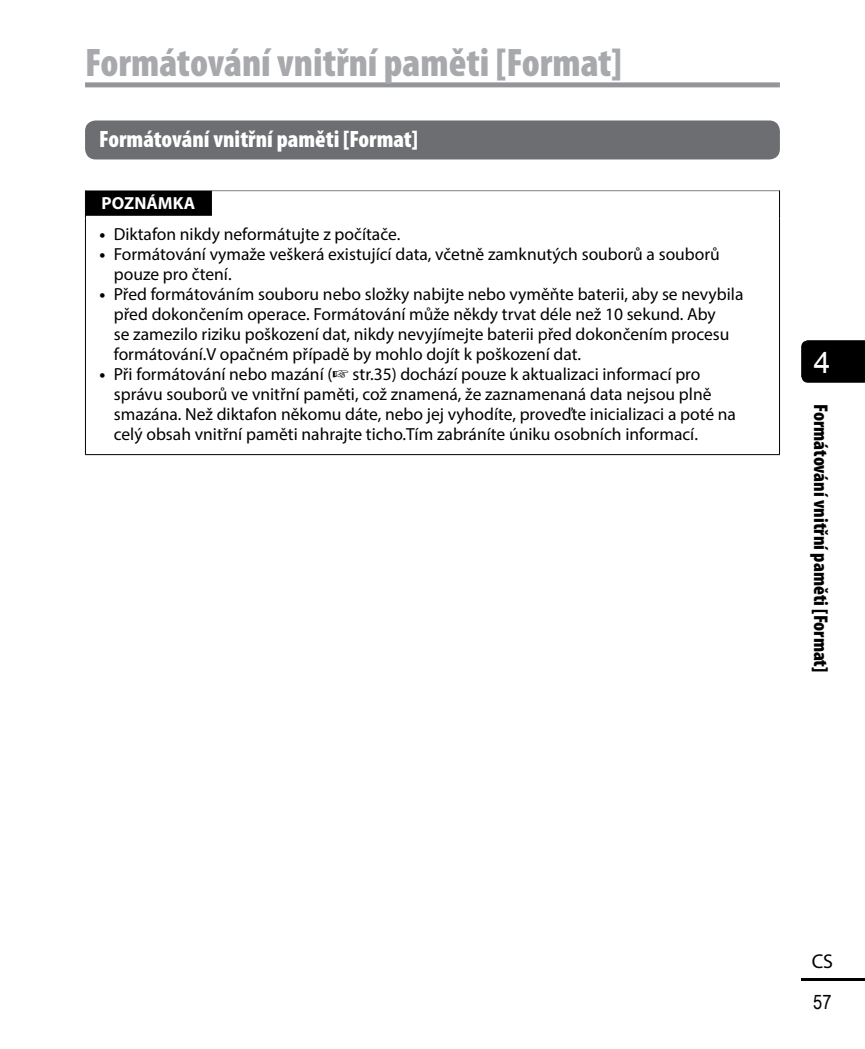
<style>
.page{position:relative;width:865px;height:1049px;background:#fff}
.page>*{position:absolute;margin:0;border:0;box-sizing:border-box;transform-origin:0 0}
.t1{font:900 condensed 40px "Myriad Pro";color:#a7a9ac}
.t2{font:30px "Arial";color:#fff}
.t3{font:900 condensed 23.75px "Myriad Pro";color:#fff}
.t4{font:900 condensed 20px "Myriad Pro";color:#000}
.t5{font:20px "Arial Narrow";color:#000}
.t6{font:20px "Myriad Pro";color:#000}
.t7{font:17.5px/20px "Myriad Pro";color:#000}
.t8{font:700 17.5px "Myriad Pro";color:#fff}
.s1{font-weight:700}
</style>
<div class="page">
<div style="left:801px;top:340px;width:64px;height:43px;background:#000"></div>
<hr style="left:801px;top:978px;width:64px;height:3px;background:#000">
<div style="left:85px;top:82px;width:695px;height:5px;background:#939598"></div>
<div style="left:85px;top:120px;width:695px;height:39px;background:#6d6e71;border-radius:11px"></div>
<svg style="left:85px;top:190px;width:1px;height:29px"></svg>
<svg style="left:779px;top:190px;width:1px;height:29px"></svg>
<hr style="left:85px;top:219px;width:1px;height:235px;background:#000">
<hr style="left:779px;top:219px;width:1px;height:235px;background:#000">
<hr style="left:85px;top:454px;width:695px;height:1px;background:#000">
<hr style="left:86px;top:190px;width:693px;height:1px;background:#808285">
<div style="left:86px;top:191px;width:126px;height:25px;background:#000"></div>
<h1 class="t1" style="left:85px;top:37px;width:538px">Formátování vnitřní paměti [Format]</h1>
<h3 class="t3" style="left:99px;top:124px;width:320px">Formátování vnitřní paměti [Format]</h3>
<p class="t8" style="left:101px;top:192px;width:95px">POZNÁMKA</p>
<p class="t7" style="left:100px;top:224px;width:302px"><span class="s1">•</span> Diktafon nikdy neformátujte z počítače.</p>
<p class="t7" style="left:114px;top:244px;width:607px;text-indent:-14px"><span class="s1">•</span> Formátování vymaže veškerá existující data, včetně zamknutých souborů a souborů pouze pro čtení.</p>
<p class="t7" style="left:114px;top:284px;width:631px;text-indent:-14px"><span class="s1">•</span> Před formátováním souboru nebo složky nabijte nebo vyměňte baterii, aby se nevybila před dokončením operace. Formátování může někdy trvat déle než 10 sekund. Aby<br>se zamezilo riziku poškození dat, nikdy nevyjímejte baterii před dokončením procesu formátování.V opačném případě by mohlo dojít k poškození dat.</p>
<p class="t7" style="left:114px;top:364px;width:623px;text-indent:-14px"><span class="s1">•</span> Při formátování nebo mazání (☞ str.35) dochází pouze k aktualizaci informací pro správu souborů ve vnitřní paměti, což znamená, že zaznamenaná data nejsou plně smazána. Než diktafon někomu dáte, nebo jej vyhodíte, proveďte inicializaci a poté na celý obsah vnitřní paměti nahrajte ticho.Tím zabráníte úniku osobních informací.</p>
<h2 class="t2" style="left:814px;top:343px;width:18px">4</h2>
<p class="t4" style="left:833px;top:404px;width:270px;rotate:90deg">Formátování vnitřní paměti [Format]</p>
<p class="t6" style="left:811px;top:948px;width:23px">CS</p>
<p class="t5" style="left:813px;top:988px;width:20px">57</p>
</div>
